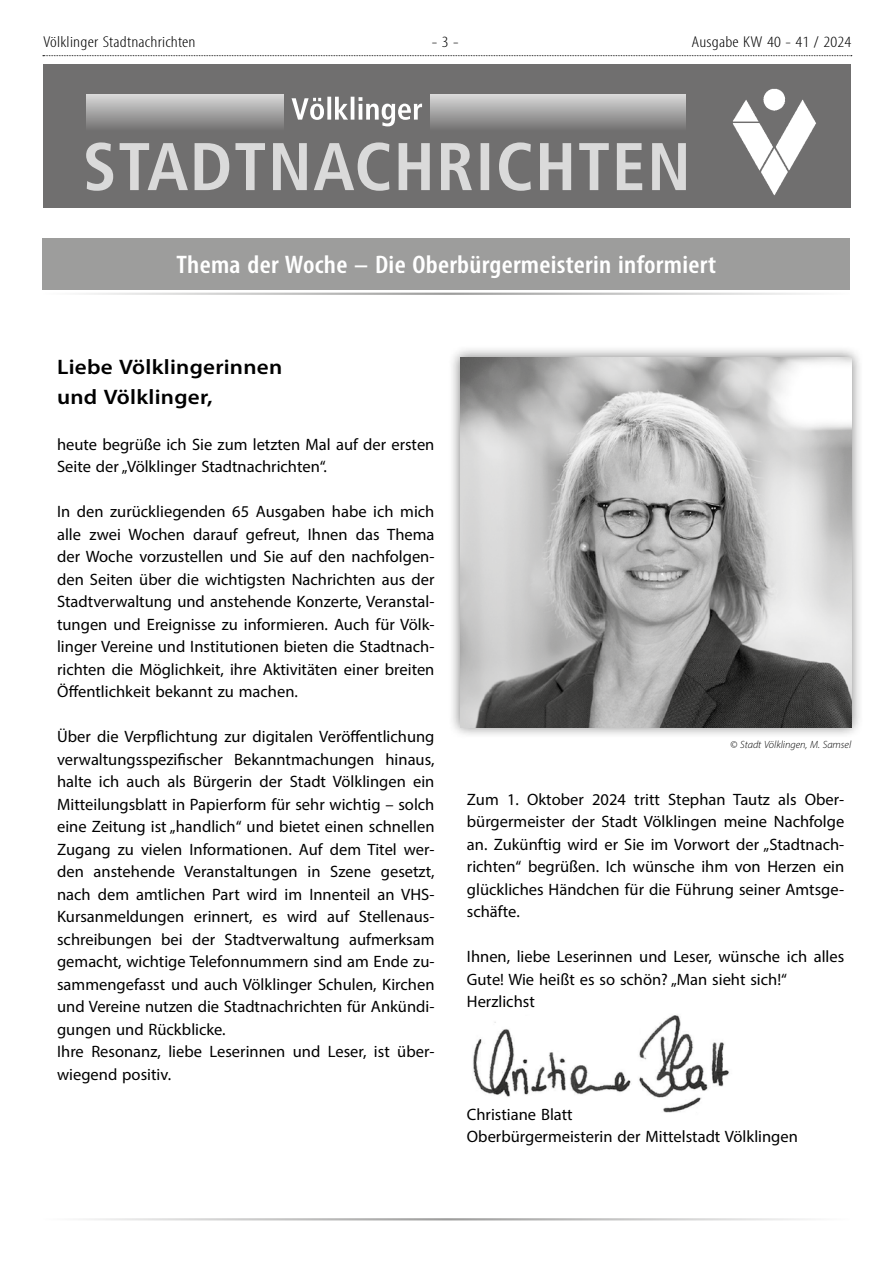
<style>
.page{position:relative;width:893px;height:1263px;background:#fff}
.page>*{position:absolute;margin:0;border:0;box-sizing:border-box;transform-origin:0 0}
.t1{font:600 condensed 25.5px "Myriad Pro";letter-spacing:.01em;color:#fff;scale:1.1 1}
.t2{font:600 21px/29.4px "Myriad Pro";letter-spacing:.01em;color:#000;scale:1.1 1}
.t3{font:16.5px/22.5px "Myriad Pro";color:#000}
.t4{font:300 condensed 15.75px "Myriad Pro";letter-spacing:.01em;color:#000;scale:1.2 1}
.t5{font:italic 300 10.5px "Myriad Pro";color:#000}
</style>
<div class="page">
<svg style="left:43px;top:55px;width:809px;height:1px"></svg>
<img style="left:473px;top:1015px;width:256px;height:98px">
<div style="left:43px;top:64px;width:808px;height:144px;background:#706f6f"></div>
<div style="left:86px;top:94px;width:198px;height:36px;background:linear-gradient(to bottom,#dadada,#777676)"></div>
<div style="left:430px;top:94px;width:256px;height:36px;background:linear-gradient(to bottom,#dadada,#777676)"></div>
<svg style="left:292px;top:97px;width:130px;height:29px"></svg>
<img style="left:732px;top:88px;width:84px;height:108px">
<div style="left:43px;top:238px;width:807px;height:51px;background:#9d9d9c"></div>
<hr style="left:43px;top:293px;width:807px;height:2px;background:#9d9d9c">
<hr style="left:43px;top:1218px;width:807px;height:2px;background:#9d9d9c">
<div style="left:448px;top:345px;width:415px;height:394px;background:#000;opacity:.5"></div>
<img style="left:460px;top:357px;width:391px;height:370px">
<svg style="left:86px;top:142px;width:600px;height:49px"></svg>
<p class="t4" style="left:43px;top:33px;width:128px">Völklinger Stadtnachrichten</p>
<p class="t4" style="left:432px;top:33px;width:24px">- 3 -</p>
<p class="t4" style="left:692px;top:33px;width:135px">Ausgabe KW 40 - 41 / 2024</p>
<h1 class="t1" style="left:177px;top:249px;width:492px">Thema der Woche – Die Oberbürgermeisterin informiert</h1>
<p class="t2" style="left:57px;top:352px;width:206px">Liebe Völklingerinnen und Völklinger,</p>
<p class="t3" style="left:57px;top:432px;width:379px">heute begrüße ich Sie zum letzten Mal auf der ersten<br>Seite der „Völklinger Stadtnachrichten“.</p>
<p class="t3" style="left:57px;top:500px;width:379px;text-align:justify">In den zurückliegenden 65 Ausgaben habe ich mich alle zwei Wochen darauf gefreut, Ihnen das Thema der Woche vorzustellen und Sie auf den nachfolgen&shy;den Seiten über die wichtigsten Nachrichten aus der Stadtverwaltung und anstehende Konzerte, Veranstal&shy;tungen und Ereignisse zu informieren. Auch für Völk&shy;linger Vereine und Institutionen bieten die Stadtnach&shy;richten die Möglichkeit, ihre Aktivitäten einer breiten Öffentlichkeit bekannt zu machen.</p>
<p class="t3" style="left:57px;top:725px;width:379px">Über die Verpflichtung zur digitalen Veröffentlichung verwaltungsspezifischer Bekanntmachungen hinaus, halte ich auch als Bürgerin der Stadt Völklingen ein Mitteilungsblatt in Papierform für sehr wichtig – solch eine Zeitung ist „handlich“ und bietet einen schnellen Zugang zu vielen Informationen. Auf dem Titel wer&shy;den anstehende Veranstaltungen in Szene gesetzt, nach dem amtlichen Part wird im Innenteil an VHS-Kursanmeldungen erinnert, es wird auf Stellenaus&shy;schreibungen bei der Stadtverwaltung aufmerksam gemacht, wichtige Telefonnummern sind am Ende zu&shy;sammengefasst und auch Völklinger Schulen, Kirchen und Vereine nutzen die Stadtnachrichten für Ankündi&shy;gungen und Rückblicke.<br>Ihre Resonanz, liebe Leserinnen und Leser, ist über&shy;wiegend positiv.</p>
<p class="t5" style="left:730px;top:739px;width:122px">© Stadt Völklingen, M. Samsel</p>
<p class="t3" style="left:467px;top:788px;width:379px;text-align:justify">Zum 1. Oktober 2024 tritt Stephan Tautz als Ober&shy;bürgermeister der Stadt Völklingen meine Nachfolge an. Zukünftig wird er Sie im Vorwort der „Stadtnach&shy;richten“ begrüßen. Ich wünsche ihm von Herzen ein glückliches Händchen für die Führung seiner Amtsge&shy;schäfte.</p>
<p class="t3" style="left:467px;top:945px;width:379px">Ihnen, liebe Leserinnen und Leser, wünsche ich alles<br>Gute! Wie heißt es so schön? „Man sieht sich!“<br>Herzlichst</p>
<p class="t3" style="left:467px;top:1103px;width:332px">Christiane Blatt<br>Oberbürgermeisterin der Mittelstadt Völklingen</p>
</div>
